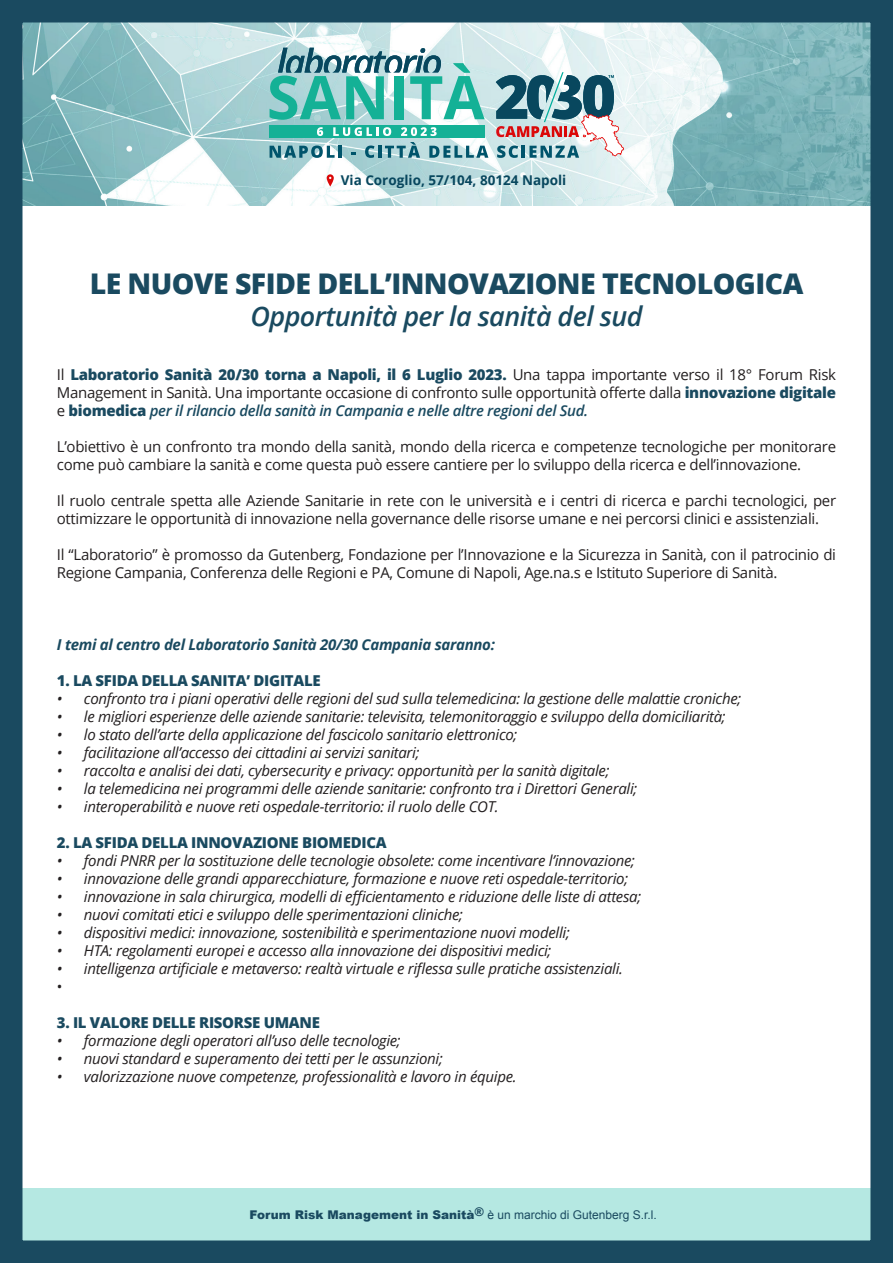
<style>
.page{position:relative;width:893px;height:1263px;background:#fff}
.page>*{position:absolute;margin:0;border:0;box-sizing:border-box;transform-origin:0 0}
.t1{font:800 28.5px "Open Sans";letter-spacing:-.02em;color:#1a4a60}
.t2{font:italic 600 27px "Open Sans";letter-spacing:-.02em;color:#1a4a60}
.t3{font:italic 15px "Open Sans";letter-spacing:-.02em;color:#231f20}
.t4{font:15px/18px "Open Sans";letter-spacing:-.02em;color:#231f20}
.t5{font:800 15px "Open Sans";letter-spacing:-.02em;color:#1a4a60}
.t6{font:italic 700 15px "Open Sans";letter-spacing:-.02em;color:#1a4a60}
.t7{font:700 13.5px "Open Sans";color:#08475e}
.t8{font:900 12px "Arial";color:#1a4a60}
.s1{font-weight:800;color:#1a4a60}
.s2{font-weight:600;font-style:italic;color:#1a4a60}
.s3{font-weight:400}
</style>
<div class="page">
<img style="left:23px;top:23px;width:847px;height:183px">
<div style="left:0;top:1188px;width:893px;height:53px;background:#b5e8e2"></div>
<div style="left:0;top:0;width:893px;height:1263px;border:22px solid #1a4a60"></div>
<svg style="left:327px;top:174px;width:7px;height:13px"></svg>
<svg style="left:270px;top:145px;width:65px;height:13px"></svg>
<hr style="left:338px;top:146px;width:4px;height:12px;background:#00546b">
<svg style="left:365px;top:142px;width:55px;height:16px"></svg>
<svg style="left:429px;top:146px;width:59px;height:12px"></svg>
<div style="left:269px;top:125px;width:216px;height:13px;background:#14b196"></div>
<svg style="left:270px;top:48px;width:215px;height:72px;background:#83c5c1"></svg>
<svg style="left:496px;top:64px;width:128px;height:94px;background:#9baeb6"></svg>
<svg style="left:317px;top:127px;width:6px;height:9px"></svg>
<svg style="left:333px;top:127px;width:58px;height:9px"></svg>
<svg style="left:401px;top:127px;width:36px;height:9px"></svg>
<p class="t7" style="left:341px;top:171px;width:227px">Via Coroglio, 57/104, 80124 Napoli</p>
<p class="t1" style="left:90px;top:262px;width:715px">LE NUOVE SFIDE DELL’INNOVAZIONE TECNOLOGICA</p>
<p class="t2" style="left:250px;top:298px;width:394px">Opportunità per la sanità del sud</p>
<p class="t4" style="left:57px;top:366px;width:781px;text-align:justify">Il <span class="s1">Laboratorio Sanità 20/30 torna a Napoli, il 6 Luglio 2023.</span> Una tappa importante verso il 18° Forum Risk Management in Sanità. Una importante occasione di confronto sulle opportunità offerte dalla <span class="s1">innovazione digitale </span>e <span class="s1">biomedica</span> <span class="s2">per il rilancio della sanità in Campania e nelle altre regioni del Sud.</span></p>
<p class="t4" style="left:57px;top:438px;width:781px">L’obiettivo è un confronto tra mondo della sanità, mondo della ricerca e competenze tecnologiche per monitorare come può cambiare la sanità e come questa può essere cantiere per lo sviluppo della ricerca e dell’innovazione.</p>
<p class="t4" style="left:57px;top:492px;width:781px">Il ruolo centrale spetta alle Aziende Sanitarie in rete con le università e i centri di ricerca e parchi tecnologici, per ottimizzare le opportunità di innovazione nella governance delle risorse umane e nei percorsi clinici e assistenziali.</p>
<p class="t4" style="left:57px;top:546px;width:781px">Il “Laboratorio” è promosso da Gutenberg, Fondazione per l’Innovazione e la Sicurezza in Sanità, con il patrocinio di<br>Regione Campania, Conferenza delle Regioni e PA, Comune di Napoli, Age.na.s e Istituto Superiore di Sanità.</p>
<p class="t6" style="left:57px;top:634px;width:440px">I temi al centro del Laboratorio Sanità 20/30 Campania saranno:</p>
<p class="t5" style="left:57px;top:669px;width:265px">1. LA SFIDA DELLA SANITA’ DIGITALE</p>
<p class="t3" style="left:57px;top:689px;width:686px">• confronto tra i piani operativi delle regioni del sud sulla telemedicina: la gestione delle malattie croniche;</p>
<p class="t3" style="left:57px;top:707px;width:670px">• le migliori esperienze delle aziende sanitarie: televisita, telemonitoraggio e sviluppo della domiciliarità;</p>
<p class="t3" style="left:57px;top:725px;width:462px">• lo stato dell’arte della applicazione del fascicolo sanitario elettronico;</p>
<p class="t3" style="left:57px;top:743px;width:364px">• facilitazione all’accesso dei cittadini ai servizi sanitari;</p>
<p class="t3" style="left:57px;top:761px;width:554px">• raccolta e analisi dei dati, cybersecurity e privacy: opportunità per la sanità digitale;</p>
<p class="t3" style="left:57px;top:779px;width:582px">• la telemedicina nei programmi delle aziende sanitarie: confronto tra i Direttori Generali;</p>
<p class="t3" style="left:57px;top:797px;width:443px">• interoperabilità e nuove reti ospedale-territorio: il ruolo delle COT.</p>
<p class="t5" style="left:57px;top:831px;width:331px">2. LA SFIDA DELLA INNOVAZIONE BIOMEDICA</p>
<p class="t3" style="left:57px;top:851px;width:580px">• fondi PNRR per la sostituzione delle tecnologie obsolete: come incentivare l’innovazione;</p>
<p class="t3" style="left:57px;top:869px;width:573px">• innovazione delle grandi apparecchiature, formazione e nuove reti ospedale-territorio;</p>
<p class="t3" style="left:57px;top:887px;width:586px">• innovazione in sala chirurgica, modelli di efficientamento e riduzione delle liste di attesa;</p>
<p class="t3" style="left:57px;top:905px;width:408px">• nuovi comitati etici e sviluppo delle sperimentazioni cliniche;</p>
<p class="t3" style="left:57px;top:923px;width:514px">• dispositivi medici: innovazione, sostenibilità e sperimentazione nuovi modelli;</p>
<p class="t3" style="left:57px;top:941px;width:496px">• HTA: regolamenti europei e accesso alla innovazione dei dispositivi medici;</p>
<p class="t3" style="left:57px;top:959px;width:568px">• intelligenza artificiale e metaverso: realtà virtuale e riflessa sulle pratiche assistenziali.</p>
<p class="t4" style="left:57px;top:978px;width:7px">•</p>
<p class="t5" style="left:57px;top:1011px;width:265px">3. IL VALORE DELLE RISORSE UMANE</p>
<p class="t3" style="left:57px;top:1031px;width:345px">• formazione degli operatori all’uso delle tecnologie;</p>
<p class="t3" style="left:57px;top:1049px;width:387px">• nuovi standard e superamento dei tetti per le assunzioni;</p>
<p class="t3" style="left:57px;top:1067px;width:461px">• valorizzazione nuove competenze, professionalità e lavoro in équipe.</p>
<p class="t8" style="left:250px;top:1205px;width:409px">Forum Risk Management in Sanità® <span class="s3">è un marchio di Gutenberg S.r.l.</span></p>
</div>
